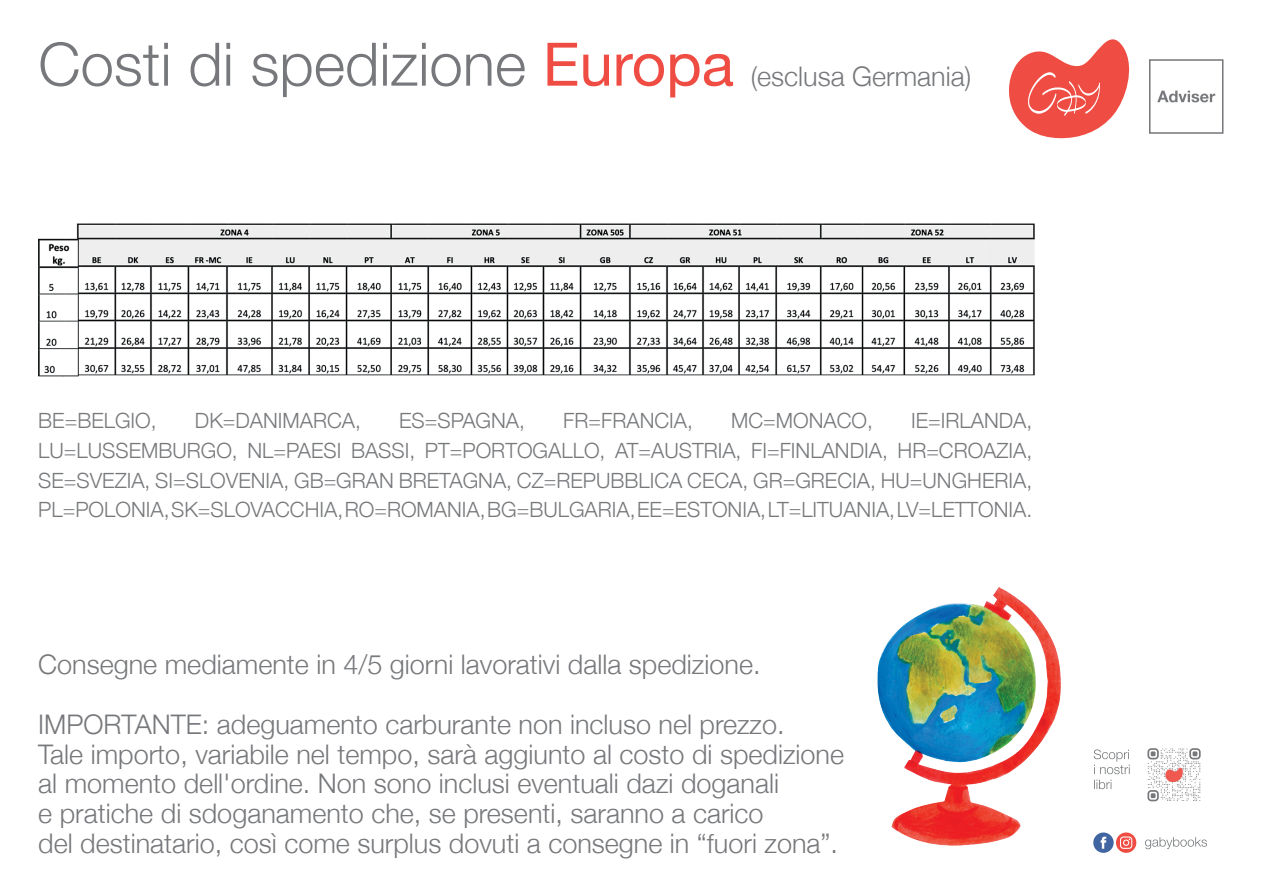
<style>
.page{position:relative;width:1263px;height:893px;background:#fff}
.page>*{position:absolute;margin:0;border:0;box-sizing:border-box;transform-origin:0 0}
.t1{font:300 60px "Helvetica Neue";color:#76787b}
.t2{font:300 27px "Helvetica Neue";color:#76787b}
.t3{font:300 21px/29.7px "Helvetica Neue";color:#76787b;text-align:justify}
.s1{font-weight:400;color:#ef4d43}
</style>
<div class="page">
<img style="left:38px;top:223px;width:997px;height:154px">
<svg style="left:1009px;top:39px;width:121px;height:100px"></svg>
<svg style="left:1157px;top:91px;width:58px;height:11px"></svg>
<div style="left:1149px;top:59px;width:74px;height:75px;border:2px solid #76787b"></div>
<svg style="left:1147px;top:748px;width:54px;height:53px"></svg>
<svg style="left:1094px;top:780px;width:17px;height:9px"></svg>
<svg style="left:1094px;top:749px;width:36px;height:25px"></svg>
<svg style="left:1145px;top:837px;width:62px;height:12px"></svg>
<div style="left:1116px;top:832px;width:20px;height:21px;background:#ef4d43;border-radius:50%"></div>
<div style="left:1093px;top:832px;width:20px;height:21px;background:#4165a0;border-radius:50%"></div>
<svg style="left:1101px;top:837px;width:5px;height:12px"></svg>
<svg style="left:1120px;top:836px;width:12px;height:13px"></svg>
<img style="left:877px;top:587px;width:184px;height:259px">
<p class="t1" style="left:38px;top:16px;width:697px">Costi di spedizione <span class="s1">Europa</span></p>
<p class="t2" style="left:751px;top:54px;width:222px">(esclusa Germania)</p>
<p class="t3" style="left:38px;top:404px;width:120px">BE=BELGIO,</p>
<p class="t3" style="left:195px;top:404px;width:167px">DK=DANIMARCA,</p>
<p class="t3" style="left:399px;top:404px;width:127px">ES=SPAGNA,</p>
<p class="t3" style="left:563px;top:404px;width:131px">FR=FRANCIA,</p>
<p class="t3" style="left:731px;top:404px;width:143px">MC=MONACO,</p>
<p class="t3" style="left:38px;top:404px;width:995px;text-indent:873px">IE=IRLANDA, LU=LUSSEMBURGO, NL=PAESI BASSI, PT=PORTOGALLO, AT=AUSTRIA, FI=FINLANDIA, HR=CROAZIA, SE=SVEZIA, SI=SLOVENIA, GB=GRAN BRETAGNA, CZ=REPUBBLICA CECA, GR=GRECIA, HU=UNGHERIA, PL=POLONIA, SK=SLOVACCHIA, RO=ROMANIA, BG=BULGARIA, EE=ESTONIA, LT=LITUANIA, LV=LETTONIA.</p>
<p class="t2" style="left:38px;top:643px;width:724px">Consegne mediamente in 4/5 giorni lavorativi dalla spedizione.</p>
<p class="t2" style="left:38px;top:702px;width:748px">IMPORTANTE: adeguamento carburante non incluso nel prezzo.</p>
<p class="t2" style="left:38px;top:732px;width:807px">Tale importo, variabile nel tempo, sarà aggiunto al costo di spedizione</p>
<p class="t2" style="left:38px;top:762px;width:742px">al momento dell'ordine. Non sono inclusi eventuali dazi doganali</p>
<p class="t2" style="left:38px;top:792px;width:727px">e pratiche di sdoganamento che, se presenti, saranno a carico</p>
<p class="t2" style="left:38px;top:821px;width:801px">del destinatario, così come surplus dovuti a consegne in “fuori zona”.</p>
</div>
